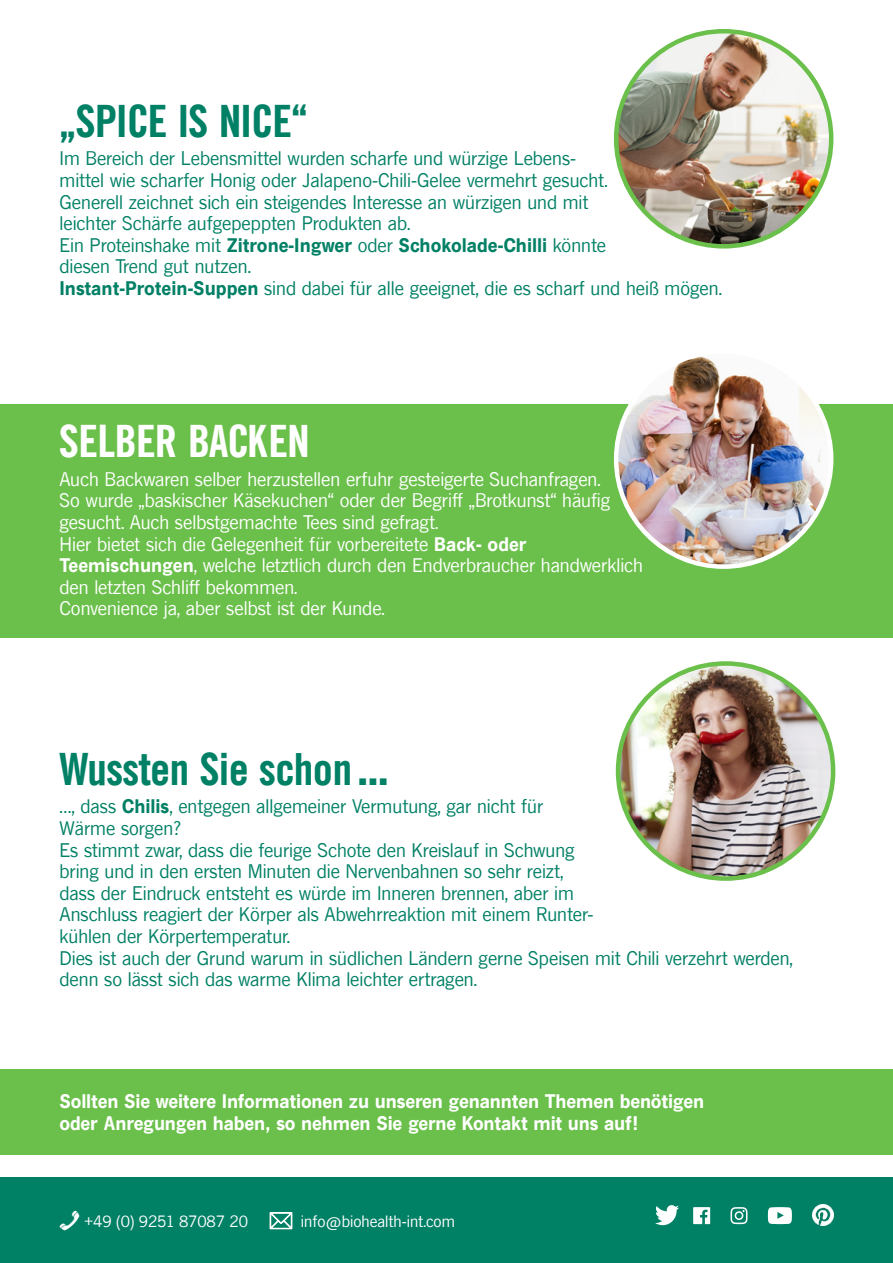
<style>
.page{position:relative;width:893px;height:1263px;background:#fff}
.page>*{position:absolute;margin:0;border:0;box-sizing:border-box;transform-origin:0 0}
.t1{font:42px "News Gothic SB Bold Con";color:#008065}
.t2{font:42px "News Gothic SB Bold Con";color:#fff}
.t3{font:18px/21.6px "News Gothic SB";color:#008065}
.t4{font:18px/21.6px "News Gothic SB";color:#fff}
.t5{font:700 18px "News Gothic SB";letter-spacing:-.01em;color:#fff}
.t6{font:15px "News Gothic SB";color:#fff}
.s1{font-weight:700}
</style>
<div class="page">
<div style="left:0;top:1069px;width:893px;height:85px;background:#6ac04a"></div>
<div style="left:0;top:1178px;width:893px;height:85px;background:#008065"></div>
<div style="left:0;top:404px;width:893px;height:234px;background:#6ac04a"></div>
<img style="left:616px;top:31px;width:215px;height:215px;border-radius:108px">
<img style="left:616px;top:352px;width:215px;height:215px;border-radius:108px">
<img style="left:618px;top:663px;width:215px;height:215px;border-radius:108px">
<img style="left:812px;top:1204px;width:21px;height:22px">
<svg style="left:768px;top:1207px;width:24px;height:17px"></svg>
<svg style="left:730px;top:1207px;width:17px;height:17px"></svg>
<svg style="left:693px;top:1207px;width:17px;height:17px"></svg>
<svg style="left:655px;top:1205px;width:24px;height:20px"></svg>
<p class="t1" style="left:60px;top:93px;width:250px">„SPICE IS NICE“</p>
<p class="t3" style="left:60px;top:147px;width:664px">Im Bereich der Lebensmittel wurden scharfe und würzige Lebens-<br>mittel wie scharfer Honig oder Jalapeno-Chili-Gelee vermehrt gesucht.<br>Generell zeichnet sich ein steigendes Interesse an würzigen und mit<br>leichter Schärfe aufgepeppten Produkten ab.<br>Ein Proteinshake mit <span class="s1">Zitrone-Ingwer</span> oder <span class="s1">Schokolade-Chilli</span> könnte<br>diesen Trend gut nutzen.<br><span class="s1">Instant-Protein-Suppen</span> sind dabei für alle geeignet, die es scharf und heiß mögen.</p>
<p class="t2" style="left:60px;top:413px;width:251px">SELBER BACKEN</p>
<p class="t4" style="left:60px;top:468px;width:585px">Auch Backwaren selber herzustellen erfuhr gesteigerte Suchanfragen.<br>So wurde „baskischer Käsekuchen“ oder der Begriff „Brotkunst“ häufig gesucht. Auch selbstgemachte Tees sind gefragt.<br>Hier bietet sich die Gelegenheit für vorbereitete <span class="s1">Back- oder Teemischungen</span>, welche letztlich durch den Endverbraucher handwerklich den letzten Schliff bekommen.<br>Convenience ja, aber selbst ist der Kunde.</p>
<p class="t1" style="left:60px;top:741px;width:330px">Wussten Sie schon…</p>
<p class="t3" style="left:60px;top:795px;width:735px">…, dass <span class="s1">Chilis</span>, entgegen allgemeiner Vermutung, gar nicht für<br>Wärme sorgen?<br>Es stimmt zwar, dass die feurige Schote den Kreislauf in Schwung<br>bring und in den ersten Minuten die Nervenbahnen so sehr reizt,<br>dass der Eindruck entsteht es würde im Inneren brennen, aber im<br>Anschluss reagiert der Körper als Abwehrreaktion mit einem Runter-<br>kühlen der Körpertemperatur.<br>Dies ist auch der Grund warum in südlichen Ländern gerne Speisen mit Chili verzehrt werden, denn so lässt sich das warme Klima leichter ertragen.</p>
<p class="t5" style="left:60px;top:1089px;width:646px">Sollten Sie weitere Informationen zu unseren genannten Themen benötigen</p>
<p class="t5" style="left:60px;top:1111px;width:580px">oder Anregungen haben, so nehmen Sie gerne Kontakt mit uns auf!</p>
<p class="t6" style="left:84px;top:1211px;width:166px">+49 (0) 9251 87087 20</p>
<p class="t6" style="left:301px;top:1211px;width:155px">info@biohealth-int.com</p>
</div>
